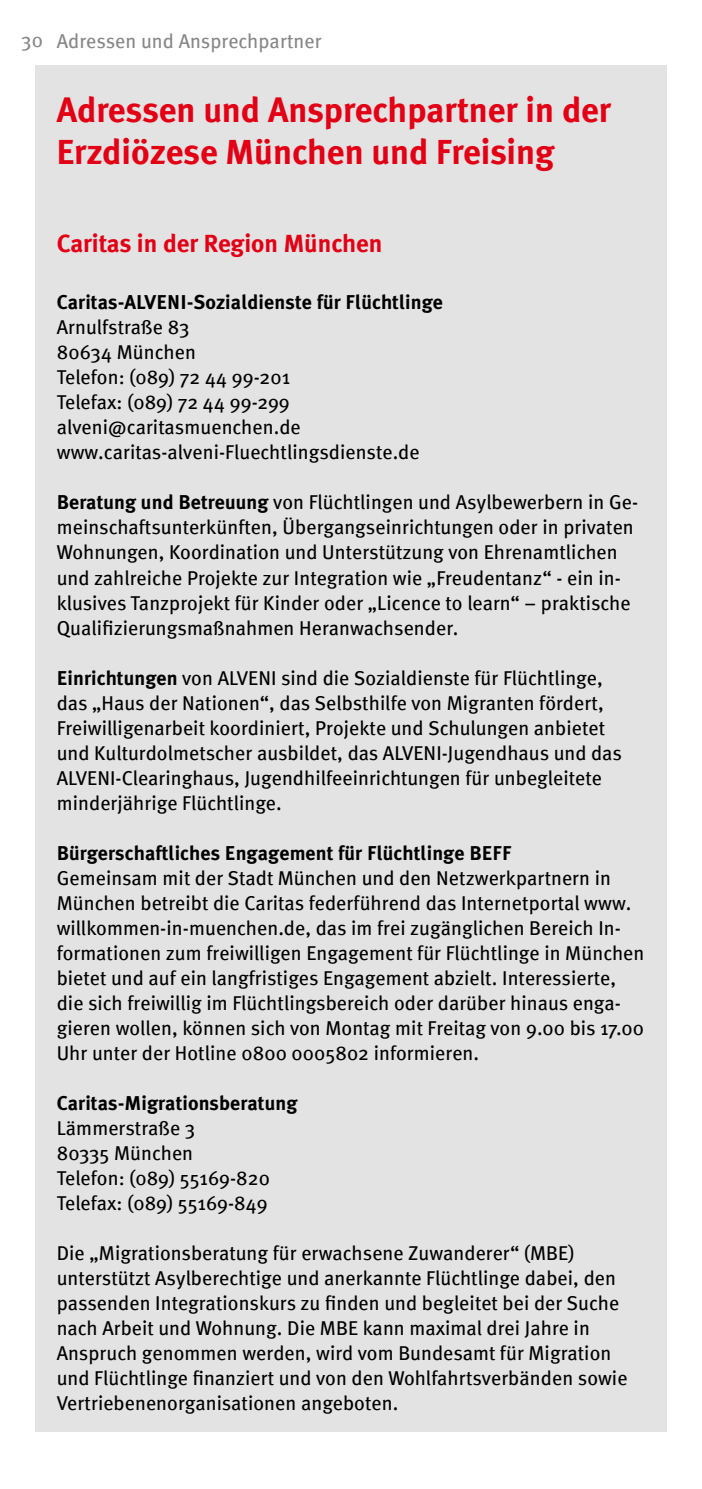
<style>
.page{position:relative;width:702px;height:1489px;background:#fff}
.page>*{position:absolute;margin:0;border:0;box-sizing:border-box;transform-origin:0 0}
.t1{font:700 35px/42px "Meta";color:#e30015}
.t2{font:700 25px "Meta";color:#e30015}
.t3{font:20px/25px "Meta";letter-spacing:.005em;color:#000}
.t4{font:700 20px "Meta Plus";letter-spacing:.005em;color:#000}
.t5{font:20px "Meta";letter-spacing:.005em;color:#868786}
.s1{font-family:"Meta Plus";font-weight:700}
</style>
<div class="page">
<div style="left:35px;top:66px;width:631px;height:1365px;background:#e3e3e3"></div>
<p class="t5" style="left:21px;top:29px;width:23px">30</p>
<p class="t5" style="left:57px;top:29px;width:266px">Adressen und Ansprechpartner</p>
<h1 class="t1" style="left:57px;top:88px;width:556px">Adressen und Ansprechpartner in der<br>Erzdiözese München und Freising</h1>
<p class="t2" style="left:57px;top:228px;width:327px">Caritas in der Region München</p>
<p class="t4" style="left:57px;top:291px;width:388px">Caritas-ALVENI-Sozialdienste für Flüchtlinge</p>
<p class="t3" style="left:57px;top:314px;width:364px">Arnulfstraße 83<br>80634 München<br>Telefon: (089) 72 44 99-201<br>Telefax: (089) 72 44 99-299 alveni@caritasmuenchen.de www.caritas-alveni-Fluechtlingsdienste.de</p>
<p class="t3" style="left:57px;top:489px;width:583px"><span class="s1">Beratung und Betreuung</span> von Flüchtlingen und Asylbewerbern in Ge&shy;meinschaftsunterkünften, Übergangseinrichtungen oder in privaten Wohnungen, Koordination und Unterstützung von Ehrenamtlichen und zahlreiche Projekte zur Integration wie „Freudentanz“ - ein in&shy;klusives Tanzprojekt für Kinder oder „Licence to learn“ – praktische Qualifizierungsmaßnahmen Heranwachsender.</p>
<p class="t3" style="left:57px;top:664px;width:566px"><span class="s1">Einrichtungen</span> von ALVENI sind die Sozialdienste für Flüchtlinge, das „Haus der Nationen“, das Selbsthilfe von Migranten fördert, Freiwilligenarbeit koordiniert, Projekte und Schulungen anbietet und Kulturdolmetscher ausbildet, das ALVENI-Jugendhaus und das ALVENI-Clearinghaus, Jugendhilfeeinrichtungen für unbegleitete minderjährige Flüchtlinge.</p>
<p class="t4" style="left:57px;top:841px;width:456px">Bürgerschaftliches Engagement für Flüchtlinge BEFF</p>
<p class="t3" style="left:57px;top:864px;width:589px">Gemeinsam mit der Stadt München und den Netzwerkpartnern in München betreibt die Caritas federführend das Internetportal www. willkommen-in-muenchen.de, das im frei zugänglichen Bereich In&shy;formationen zum freiwilligen Engagement für Flüchtlinge in München bietet und auf ein langfristiges Engagement abzielt. Interessierte, die sich freiwillig im Flüchtlingsbereich oder darüber hinaus enga&shy;gieren wollen, können sich von Montag mit Freitag von 9.00 bis 17.00<br>Uhr unter der Hotline 0800 0005802 informieren.</p>
<p class="t4" style="left:57px;top:1091px;width:242px">Caritas-Migrationsberatung</p>
<p class="t3" style="left:57px;top:1114px;width:215px">Lämmerstraße 3<br>80335 München<br>Telefon: (089) 55169-820<br>Telefax: (089) 55169-849</p>
<p class="t3" style="left:57px;top:1239px;width:572px">Die „Migrationsberatung für erwachsene Zuwanderer“ (MBE) unterstützt Asylberechtige und anerkannte Flüchtlinge dabei, den passenden Integrationskurs zu finden und begleitet bei der Suche nach Arbeit und Wohnung. Die MBE kann maximal drei Jahre in Anspruch genommen werden, wird vom Bundesamt für Migration und Flüchtlinge finanziert und von den Wohlfahrtsverbänden sowie Vertriebenenorganisationen angeboten.</p>
</div>
